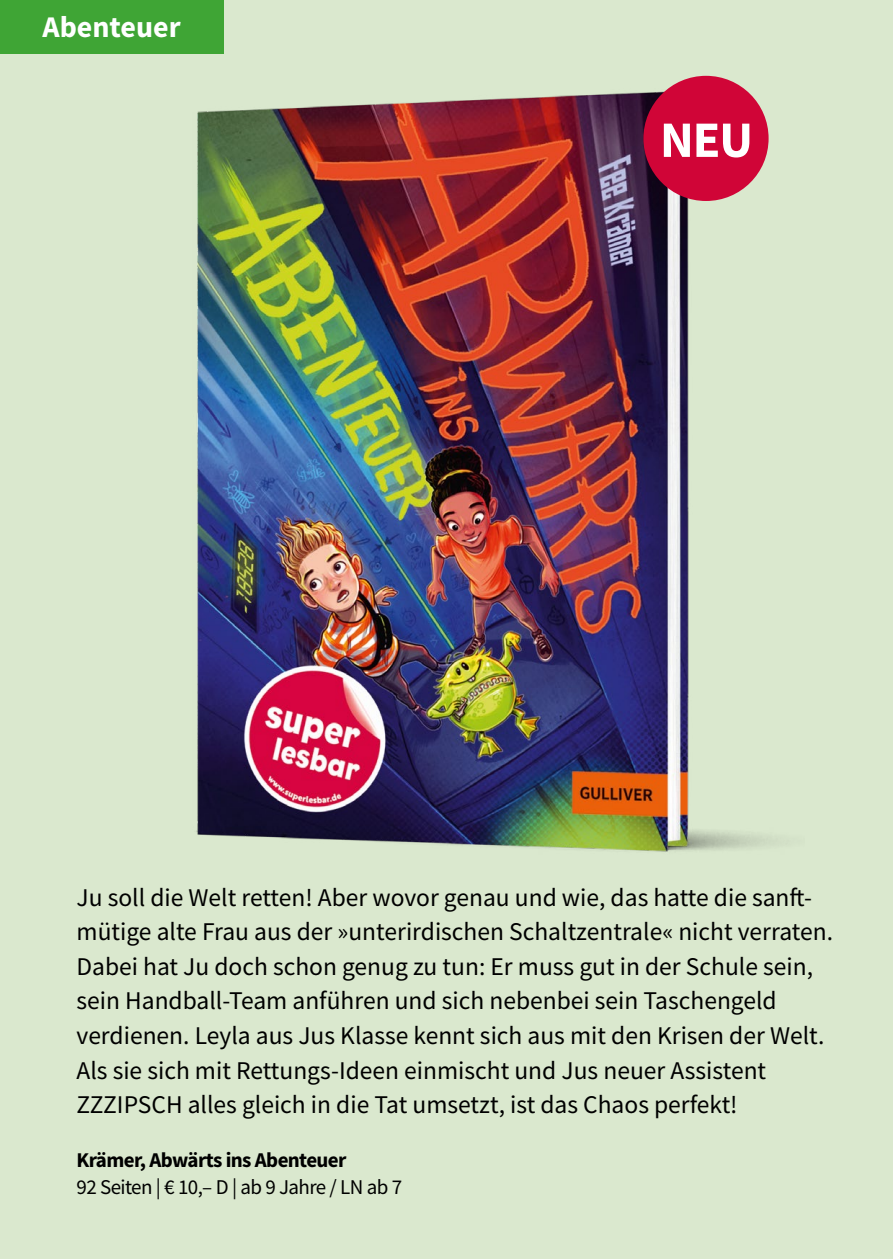
<style>
.page{position:relative;width:893px;height:1259px;background:#dae8ce}
.page>*{position:absolute;margin:0;border:0;box-sizing:border-box;transform-origin:0 0}
.t1{font:700 51px "Source Sans Pro";color:#fff}
.t2{font:700 30px "Source Sans Pro";color:#fff}
.t3{font:25.5px/34.5px "Source Sans Pro";color:#000}
.t4{font:21px "Source Sans Pro";letter-spacing:-.03em;color:#000}
.t5{font:700 21px "Source Sans Pro";letter-spacing:-.03em;color:#000}
</style>
<div class="page">
<div style="left:0;top:0;width:223px;height:53px;background:#3fa535"></div>
<img style="left:196px;top:81px;width:582px;height:771px">
<div style="left:643px;top:76px;width:126px;height:125px;background:#d00537;border-radius:50%"></div>
<p class="t2" style="left:43px;top:7px;width:140px">Abenteuer</p>
<h1 class="t1" style="left:660px;top:105px;width:95px">NEU</h1>
<p class="t3" style="left:77px;top:880px;width:758px">Ju soll die Welt retten! Aber wovor genau und wie, das hatte die sanft&shy;mütige alte Frau aus der »unterirdischen Schaltzentrale« nicht verraten.<br>Dabei hat Ju doch schon genug zu tun: Er muss gut in der Schule sein, sein Handball-Team anführen und sich nebenbei sein Taschengeld verdienen. Leyla aus Jus Klasse kennt sich aus mit den Krisen der Welt.<br>Als sie sich mit Rettungs-Ideen einmischt und Jus neuer Assistent ZZZIPSCH alles gleich in die Tat umsetzt, ist das Chaos perfekt!</p>
<p class="t5" style="left:77px;top:1145px;width:271px">Krämer, Abwärts ins Abenteuer</p>
<p class="t4" style="left:77px;top:1173px;width:327px">92 Seiten | € 10,– D | ab 9 Jahre / LN ab 7</p>
</div>
